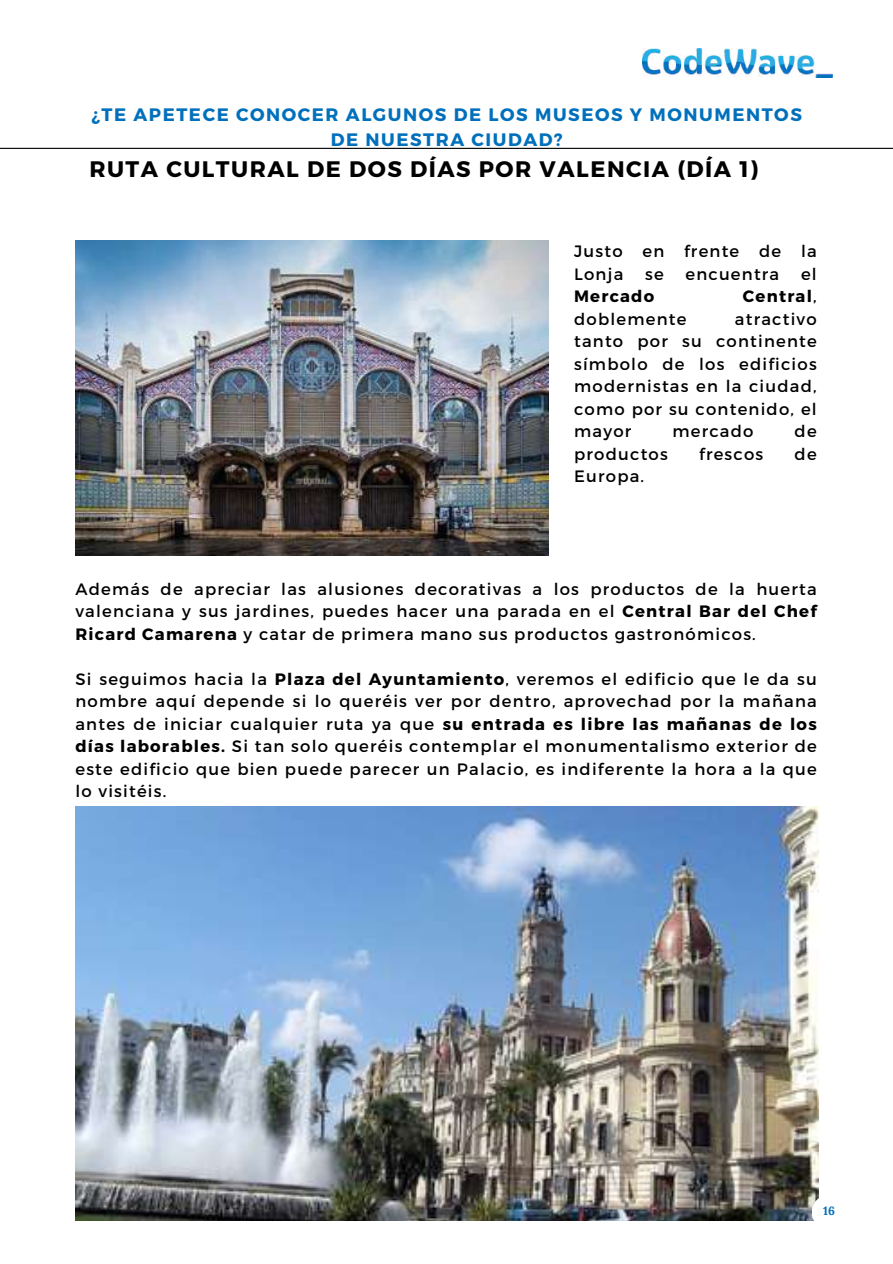
<style>
.page{position:relative;width:893px;height:1264px;background:#fff}
.page>*{position:absolute;margin:0;border:0;box-sizing:border-box;transform-origin:0 0}
.t1{font:700 22.5px "Montserrat";letter-spacing:.065em;color:#000}
.t2{font:700 18px/24.8px "Montserrat";letter-spacing:.085em;color:#0070bc;text-align:center}
.t3{font:16.5px/22.5px "Montserrat";letter-spacing:.075em;color:#000;text-align:justify}
.t4{font:700 16.5px "Montserrat";letter-spacing:.075em;color:#000}
.t5{font:700 12px "Lora";color:#0070bc}
.s1{font-weight:400}
.s2{font-weight:700}
</style>
<div class="page">
<hr style="left:0;top:148px;width:892px;height:1px;background:#000">
<img style="left:75px;top:241px;width:473px;height:315px">
<img style="left:75px;top:806px;width:743px;height:414px">
<div style="left:811px;top:1194px;width:35px;height:35px;background:#fff;border-radius:50%"></div>
<img style="left:642px;top:48px;width:190px;height:29px">
<p class="t2" style="left:91px;top:101px;width:711px">¿TE APETECE CONOCER ALGUNOS DE LOS MUSEOS Y MONUMENTOS<br>DE NUESTRA CIUDAD?</p>
<h1 class="t1" style="left:89px;top:154px;width:670px">RUTA CULTURAL DE DOS DÍAS POR VALENCIA (DÍA 1)</h1>
<p class="t3" style="left:574px;top:239px;width:244px">Justo en frente de la<br>Lonja</p>
<p class="t3" style="left:645px;top:262px;width:20px">se</p>
<p class="t3" style="left:685px;top:262px;width:95px">encuentra</p>
<p class="t3" style="left:801px;top:262px;width:17px">el</p>
<p class="t4" style="left:574px;top:285px;width:82px">Mercado</p>
<p class="t4" style="left:742px;top:285px;width:75px">Central<span class="s1">,</span></p>
<p class="t3" style="left:574px;top:307px;width:114px">doblemente</p>
<p class="t3" style="left:574px;top:307px;width:244px;text-indent:161px">atractivo tanto por su continente símbolo de los edificios modernistas en la ciudad, como por su contenido, el mayor</p>
<p class="t3" style="left:672px;top:419px;width:83px">mercado</p>
<p class="t3" style="left:794px;top:419px;width:24px">de</p>
<p class="t3" style="left:574px;top:442px;width:95px">productos</p>
<p class="t3" style="left:699px;top:442px;width:66px">frescos</p>
<p class="t3" style="left:794px;top:442px;width:24px">de</p>
<p class="t3" style="left:574px;top:464px;width:72px">Europa.</p>
<p class="t3" style="left:75px;top:577px;width:742px">Además de apreciar las alusiones decorativas a los productos de la huerta valenciana y sus jardines, puedes hacer una parada en el <span class="s2">Central Bar del Chef Ricard Camarena</span> y catar de primera mano sus productos gastronómicos.</p>
<p class="t3" style="left:75px;top:667px;width:742px">Si seguimos hacia la <span class="s2">Plaza del Ayuntamiento</span>, veremos el edificio que le da su nombre aquí depende si lo queréis ver por dentro, aprovechad por la mañana antes de iniciar cualquier ruta ya que <span class="s2">su entrada es libre las mañanas de los días laborables.</span> Si tan solo queréis contemplar el monumentalismo exterior de este edificio que bien puede parecer un Palacio, es indiferente la hora a la que lo visitéis.</p>
<p class="t5" style="left:823px;top:1203px;width:13px">16</p>
</div>
